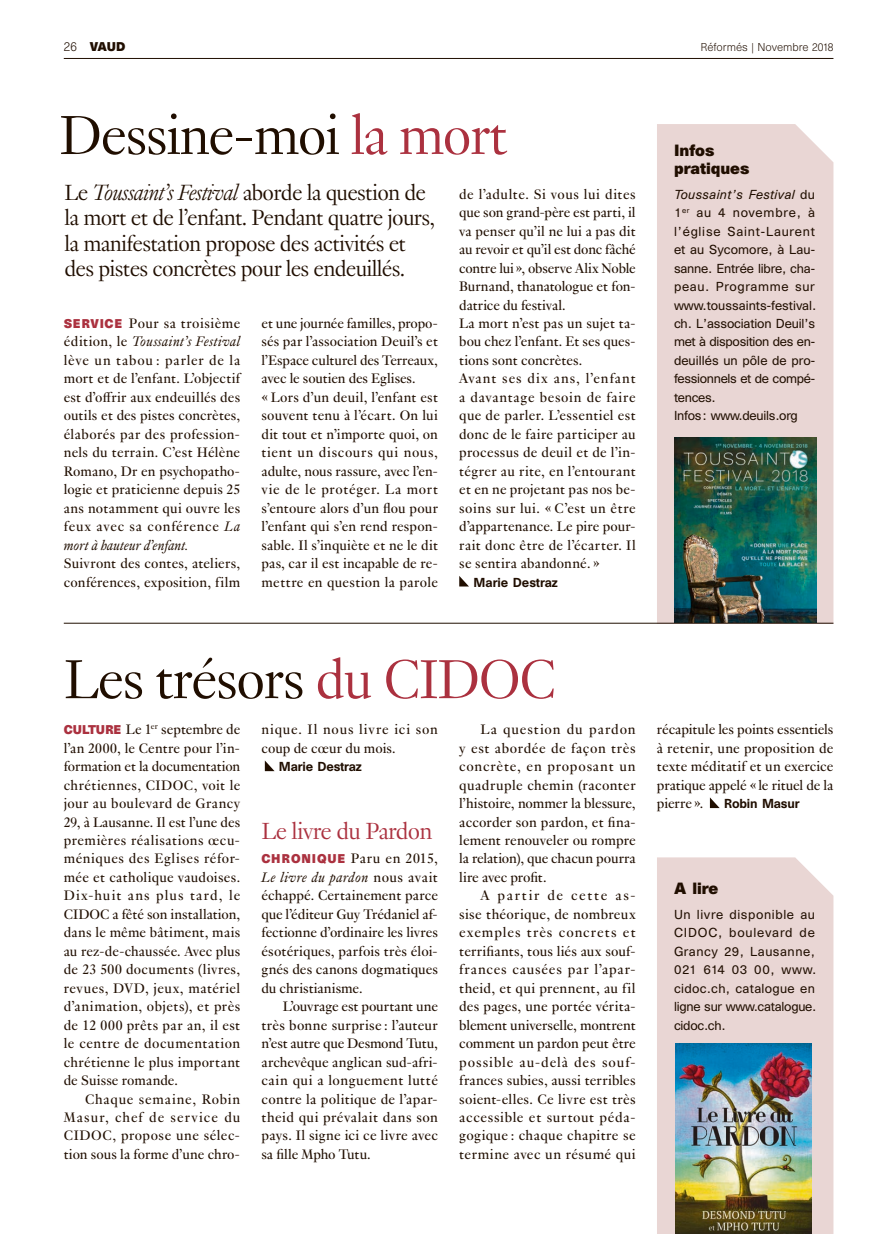
<style>
.page{position:relative;width:893px;height:1234px;background:#fff}
.page>*{position:absolute;margin:0;border:0;box-sizing:border-box;transform-origin:0 0}
.REF_Titres_indd{font:300 60px "Genath";letter-spacing:-.03em;color:#200e00}
.t1{font:300 25.5px "Genath";letter-spacing:-.03em;color:#ab313f}
.REF_Chapeaux_indd{font:300 24px/25.5px "Genath";letter-spacing:-.03em;color:#200e00}
.REF_Texte{font:15px/18.5px "Genath";letter-spacing:.01em;color:#200e00;text-align:justify}
.REF_Texte-2{font:15px/18.5px "Genath";letter-spacing:.045em;color:#200e00}
.REF_Titre-encadre_in{font:700 15px "Unica SB";color:#200e00}
.REF_Texte-encadre_in{font:12px/18.5px "Unica SB";color:#200e00}
.REF_Texte-encadre_in-2{font:12px/18.5px "Unica SB";letter-spacing:.04em;color:#200e00}
.t2{font:500 12px "Unica SB";letter-spacing:-.01em;color:#200e00}
.REF_Texte-encadre_in-3{font:12px "Unica SB";letter-spacing:-.02em;color:#200e00}
.t3{font:700 11.7px "Unica SB";color:#200e00}
.t4{font:300 10.5px "Unica SB";color:#200e00}
.s1{font-weight:300;font-size:12px}
.s2{color:#ab313f}
.s3{font-style:italic}
.s4{font-family:"Unica SB";font-weight:700;font-size:11.7px;color:#ab313f}
</style>
<div class="page">
<svg style="left:265px;top:760px;width:10px;height:11px"></svg>
<svg style="left:459px;top:576px;width:10px;height:10px"></svg>
<svg style="left:710px;top:797px;width:9px;height:10px"></svg>
<div style="left:657px;top:124px;width:176px;height:498px;background:#e9d6d4"></div>
<div style="left:657px;top:857px;width:176px;height:376px;background:#e9d6d4"></div>
<img style="left:674px;top:438px;width:142px;height:184px">
<img style="left:675px;top:1043px;width:136px;height:190px">
<hr style="left:64px;top:622px;width:769px;height:1px;background:#200e00">
<hr style="left:64px;top:58px;width:769px;height:1px;background:#200e00">
<p class="t3" style="left:64px;top:39px;width:63px"><span class="s1">26</span> VAUD</p>
<p class="t4" style="left:700px;top:41px;width:134px">Réformés | Novembre 2018</p>
<p class="REF_Titres_indd" style="left:59px;top:93px;width:450px">Dessine-moi <span class="s2">la mort</span></p>
<p class="REF_Chapeaux_indd" style="left:64px;top:178px;width:372px">Le <span class="s3">Toussaint’s Festival</span> aborde la question de la mort et de l’enfant. Pendant quatre jours, la manifestation propose des activités et des pistes concrètes pour les endeuillés.</p>
<p class="REF_Texte" style="left:64px;top:313px;width:178px"><span class="s4">SERVICE</span> Pour sa troisième édition, le <span class="s3">Toussaint’s Festival </span>lève un tabou : parler de la mort et de l’enfant. L’objectif est d’offrir aux endeuillés des outils et des pistes concrètes, élaborés par des profession&shy;nels du terrain. C’est Hélène Romano, Dr en psychopatho&shy;logie et praticienne depuis 25 ans notamment qui ouvre les feux avec sa conférence <span class="s3">La mort à hauteur d’enfant.</span></p>
<p class="REF_Texte" style="left:64px;top:553px;width:178px">Suivront des contes, ateliers, conférences, exposition, film</p>
<p class="REF_Texte" style="left:261px;top:313px;width:178px">et une journée familles, propo&shy;sés par l’association Deuil’s et l’Espace culturel des Terreaux, avec le soutien des Eglises.</p>
<p class="REF_Texte" style="left:261px;top:387px;width:178px">« Lors d’un deuil, l’enfant est souvent tenu à l’écart. On lui dit tout et n’importe quoi, on tient un discours qui nous, adulte, nous rassure, avec l’en&shy;vie de le protéger. La mort s’entoure alors d’un flou pour l’enfant qui s’en rend respon&shy;sable. Il s’inquiète et ne le dit pas, car il est incapable de re&shy;mettre en question la parole</p>
<p class="REF_Texte" style="left:459px;top:184px;width:178px;text-align:left">de l’adulte. Si vous lui dites que son grand-père est parti, il va penser qu’il ne lui a pas dit au revoir et qu’il est donc fâché contre lui », observe Alix Noble<br>Burnand, thanatologue et fon&shy;datrice du festival.<br>La mort n’est pas un sujet ta&shy;bou chez l’enfant. Et ses ques&shy;tions sont concrètes.<br>Avant ses dix ans, l’enfant a davantage besoin de faire que de parler. L’essentiel est donc de le faire participer au processus de deuil et de l’in&shy;tégrer au rite, en l’entourant et en ne projetant pas nos be&shy;soins sur lui. « C’est un être d’appartenance. Le pire pour&shy;rait donc être de l’écarter. Il se sentira abandonné. »</p>
<p class="t2" style="left:473px;top:574px;width:86px">Marie Destraz</p>
<p class="REF_Titre-encadre_in" style="left:674px;top:141px;width:42px">Infos</p>
<p class="REF_Titre-encadre_in" style="left:674px;top:159px;width:77px">pratiques</p>
<p class="REF_Texte-encadre_in" style="left:674px;top:185px;width:144px"><span class="s3">Toussaint’s Festival</span> du<br>1<sup>er</sup> au 4 novembre, à l’église Saint-Laurent et au Sycomore, à Lau&shy;sanne. Entrée libre, cha&shy;peau. Programme sur www.toussaints-festival. ch. L’association Deuil’s met à disposition des en&shy;deuillés un pôle de pro&shy;fessionnels et de compé&shy;tences.</p>
<p class="REF_Texte-encadre_in-3" style="left:674px;top:408px;width:125px">Infos: www.deuils.org</p>
<p class="REF_Titres_indd" style="left:64px;top:636px;width:494px">Les trésors <span class="s2">du CIDOC</span></p>
<p class="REF_Texte" style="left:64px;top:719px;width:178px"><span class="s4">CULTURE</span> Le 1<sup>er</sup> septembre de l’an 2000, le Centre pour l’in&shy;formation et la documentation chrétiennes, CIDOC, voit le jour au boulevard de Grancy 29, à Lausanne. Il est l’une des premières réalisations œcu&shy;méniques des Eglises réfor&shy;mée et catholique vaudoises.<br>Dix-huit ans plus tard, le CIDOC a fêté son installation, dans le même bâtiment, mais au rez-de-chaussée. Avec plus de 23 500 documents (livres, revues, DVD, jeux, matériel d’animation, objets), et près de 12 000 prêts par an, il est le centre de documentation chrétienne le plus important de Suisse romande.</p>
<p class="REF_Texte" style="left:64px;top:1088px;width:178px;text-indent:21px">Chaque semaine, Robin Masur, chef de service du CIDOC, propose une sélec&shy;tion sous la forme d’une chro-</p>
<p class="REF_Texte-2" style="left:261px;top:719px;width:178px">nique. Il nous livre ici son coup de cœur du mois.</p>
<p class="t2" style="left:279px;top:759px;width:84px">Marie Destraz</p>
<h2 class="t1" style="left:261px;top:812px;width:172px">Le livre du Pardon</h2>
<p class="REF_Texte" style="left:261px;top:848px;width:178px"><span class="s4">CHRONIQUE</span> Paru en 2015, <span class="s3">Le livre du pardon</span> nous avait échappé. Certainement parce que l’éditeur Guy Trédaniel af&shy;fectionne d’ordinaire les livres ésotériques, parfois très éloi&shy;gnés des canons dogmatiques du christianisme.</p>
<p class="REF_Texte" style="left:261px;top:995px;width:178px;text-indent:21px">L’ouvrage est pourtant une très bonne surprise : l’auteur n’est autre que Desmond Tutu, archevêque anglican sud-afri&shy;cain qui a longuement lutté contre la politique de l’apar&shy;theid qui prévalait dans son pays. Il signe ici ce livre avec sa fille Mpho Tutu.</p>
<p class="REF_Texte" style="left:459px;top:719px;width:178px;text-indent:21px">La question du pardon y est abordée de façon très concrète, en proposant un quadruple chemin (raconter l’histoire, nommer la blessure, accorder son pardon, et fina&shy;lement renouveler ou rompre la relation), que chacun pourra lire avec profit.</p>
<p class="REF_Texte" style="left:459px;top:885px;width:178px;text-indent:21px">A partir de cette as&shy;sise théorique, de nombreux exemples très concrets et terrifiants, tous liés aux souf&shy;frances causées par l’apar&shy;theid, et qui prennent, au fil des pages, une portée vérita&shy;blement universelle, montrent comment un pardon peut être possible au-delà des souf&shy;frances subies, aussi terribles soient-elles. Ce livre est très accessible et surtout péda&shy;gogique : chaque chapitre se termine avec un résumé qui</p>
<p class="REF_Texte" style="left:657px;top:719px;width:178px">récapitule les points essentiels à retenir, une proposition de texte méditatif et un exercice pratique appelé « le rituel de la pierre ».</p>
<p class="t2" style="left:724px;top:795px;width:77px">Robin Masur</p>
<p class="REF_Titre-encadre_in" style="left:674px;top:879px;width:46px">A lire</p>
<p class="REF_Texte-encadre_in-2" style="left:674px;top:905px;width:144px">Un livre disponible au<br>CIDOC, boulevard de<br>Grancy 29, Lausanne,<br>021 614 03 00, www. cidoc.ch, catalogue en ligne sur www.catalogue. cidoc.ch.</p>
</div>
